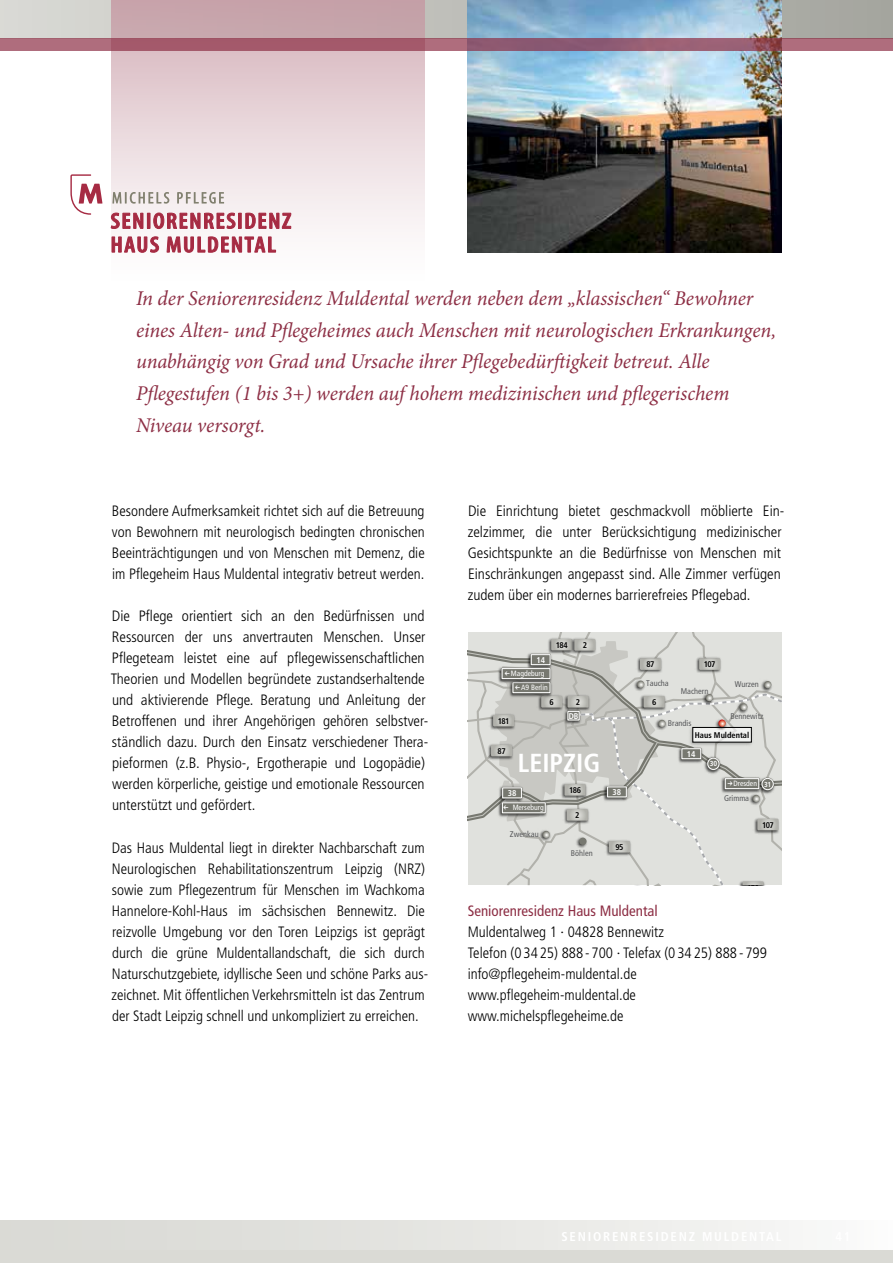
<style>
.page{position:relative;width:893px;height:1263px;background:#fff}
.page>*{position:absolute;margin:0;border:0;box-sizing:border-box;transform-origin:0 0}
.t1{font:700 condensed 26.1px "Frutiger";color:#fff}
.t2{font:italic 21px/31.5px "Minion Pro";letter-spacing:-.005em;color:#8d2f45}
.t3{font:300 condensed 15px/21px "Frutiger";color:#000}
.t4{font:condensed 15px "Frutiger";color:#8d2f45}
.t5{font:700 condensed 8.4px "Frutiger";color:#fff}
.t6{font:condensed 8.25px "Frutiger";color:#58595b}
.t7{font:700 condensed 8.25px "Frutiger";letter-spacing:-.045em;color:#000}
.t8{font:700 condensed 8.25px "Frutiger";color:#000}
.t9{font:700 condensed 8.25px "Frutiger";color:#fff}
.t10{font:condensed 7.65px "Frutiger";color:#fff}
.t11{font:700 condensed 7.2px "Frutiger";color:#fff}
</style>
<div class="page">
<svg style="left:0;top:0;width:893px;height:38px;background:#bebfb9"></svg>
<div style="left:112px;top:0;width:313px;height:284px;background:linear-gradient(to bottom,#cca9b0,#fff)"></div>
<div style="left:0;top:1221px;width:893px;height:42px;background:linear-gradient(to right,#d6d6d1,#f8f8f7)"></div>
<hr style="left:0;top:1221px;width:1px;height:42px;background:#dadad5">
<div style="left:0;top:1250px;width:893px;height:13px;background:#dadad5"></div>
<img style="left:467px;top:0;width:314px;height:253px">
<svg style="left:1px;top:38px;width:892px;height:13px;background:#9f5e71"></svg>
<svg style="left:0;top:38px;width:1px;height:13px"></svg>
<svg style="left:70px;top:174px;width:32px;height:41px"></svg>
<svg style="left:112px;top:192px;width:57px;height:12px"></svg>
<svg style="left:177px;top:192px;width:47px;height:12px"></svg>
<svg style="left:111px;top:213px;width:32px;height:16px"></svg>
<div style="left:147px;top:213px;width:3px;height:16px;border:1px solid #a62b43"></div>
<svg style="left:153px;top:213px;width:138px;height:16px"></svg>
<svg style="left:112px;top:235px;width:47px;height:18px"></svg>
<svg style="left:167px;top:235px;width:109px;height:18px"></svg>
<svg style="left:468px;top:632px;width:313px;height:253px;background:#cfcfcb"></svg>
<p class="t2" style="left:136px;top:283px;width:642px">In der Seniorenresidenz Muldental werden neben dem „klassischen“ Bewohner eines Alten- und Pflegeheimes auch Menschen mit neurologischen Erkrankungen, unabhängig von Grad und Ursache ihrer Pflegebedürftigkeit betreut. Alle Pflegestufen (1 bis 3+) werden auf hohem medizinischen und pflegerischem Niveau versorgt.</p>
<p class="t3" style="left:112px;top:500px;width:314px;text-align:justify">Besondere Aufmerksamkeit richtet sich auf die Betreuung von Bewohnern mit neurologisch bedingten chronischen Beeinträchtigungen und von Menschen mit Demenz, die im Pflegeheim Haus Muldental integrativ betreut werden.</p>
<p class="t3" style="left:111px;top:605px;width:319px">Die Pflege orientiert sich an den Bedürfnissen und Ressourcen der uns anvertrauten Menschen. Unser Pflegeteam leistet eine auf pflegewissenschaftlichen Theorien und Modellen begründete zustandserhaltende und aktivierende Pflege. Beratung und Anleitung der Betroffenen und ihrer Angehörigen gehören selbstver&shy;ständlich dazu. Durch den Einsatz verschiedener Thera&shy;pieformen (z.B. Physio-, Ergotherapie und Logopädie) werden körperliche, geistige und emotionale Ressourcen unterstützt und gefördert.</p>
<p class="t3" style="left:112px;top:837px;width:318px">Das Haus Muldental liegt in direkter Nachbarschaft zum Neurologischen Rehabilitationszentrum Leipzig (NRZ) sowie zum Pflegezentrum für Menschen im Wachkoma Hannelore-Kohl-Haus im sächsischen Bennewitz. Die reizvolle Umgebung vor den Toren Leipzigs ist geprägt durch die grüne Muldentallandschaft, die sich durch Naturschutzgebiete, idyllische Seen und schöne Parks aus&shy;zeichnet. Mit öffentlichen Verkehrsmitteln ist das Zentrum der Stadt Leipzig schnell und unkompliziert zu erreichen.</p>
<p class="t3" style="left:468px;top:500px;width:318px">Die Einrichtung bietet geschmackvoll möblierte Ein&shy;zelzimmer, die unter Berücksichtigung medizinischer Gesichtspunkte an die Bedürfnisse von Menschen mit Einschränkungen angepasst sind. Alle Zimmer verfügen zudem über ein modernes barrierefreies Pflegebad.</p>
<p class="t5" style="left:536px;top:655px;width:10px">14</p>
<p class="t10" style="left:504px;top:669px;width:42px">❖Magdeburg</p>
<p class="t10" style="left:514px;top:683px;width:35px">❖A9 Berlin</p>
<p class="t7" style="left:556px;top:640px;width:13px">184</p>
<p class="t7" style="left:583px;top:640px;width:6px">2</p>
<p class="t7" style="left:646px;top:660px;width:10px">87</p>
<p class="t7" style="left:704px;top:660px;width:13px">107</p>
<p class="t6" style="left:646px;top:679px;width:24px">Taucha</p>
<p class="t6" style="left:735px;top:679px;width:25px">Wurzen</p>
<p class="t6" style="left:681px;top:686px;width:29px">Machern</p>
<p class="t7" style="left:498px;top:716px;width:13px">181</p>
<p class="t7" style="left:497px;top:746px;width:10px">87</p>
<p class="t7" style="left:550px;top:697px;width:6px">6</p>
<p class="t7" style="left:652px;top:697px;width:6px">6</p>
<p class="t7" style="left:576px;top:697px;width:6px">2</p>
<p class="t9" style="left:569px;top:711px;width:11px">DB</p>
<h1 class="t1" style="left:518px;top:748px;width:84px">LEIPZIG</h1>
<p class="t7" style="left:569px;top:785px;width:13px">186</p>
<p class="t5" style="left:508px;top:788px;width:10px">38</p>
<p class="t5" style="left:613px;top:787px;width:10px">38</p>
<p class="t10" style="left:503px;top:803px;width:43px">❖ Merseburg</p>
<p class="t6" style="left:510px;top:830px;width:30px">Zwenkau</p>
<p class="t7" style="left:575px;top:810px;width:6px">2</p>
<p class="t6" style="left:571px;top:848px;width:23px">Böhlen</p>
<p class="t7" style="left:615px;top:842px;width:10px">95</p>
<p class="t6" style="left:668px;top:718px;width:25px">Brandis</p>
<p class="t6" style="left:730px;top:711px;width:34px">Bennewitz</p>
<p class="t8" style="left:695px;top:730px;width:56px">HAUS MULDENTAL</p>
<p class="t5" style="left:687px;top:749px;width:10px">14</p>
<p class="t11" style="left:710px;top:760px;width:9px">30</p>
<p class="t10" style="left:733px;top:779px;width:25px">Dresden</p>
<p class="t11" style="left:764px;top:780px;width:9px">31</p>
<p class="t6" style="left:724px;top:793px;width:27px">Grimma</p>
<p class="t7" style="left:762px;top:820px;width:13px">107</p>
<p class="t7" style="left:747px;top:883px;width:13px">176</p>
<p class="t4" style="left:468px;top:902px;width:191px">Seniorenresidenz Haus Muldental</p>
<p class="t3" style="left:468px;top:921px;width:301px">Muldentalweg 1 · 04828 Bennewitz<br>Telefon (0 34 25) 888 - 700 · Telefax (0 34 25) 888 - 799 info@pflegeheim-muldental.de www.pflegeheim-muldental.de www.michelspflegeheime.de</p>
</div>
